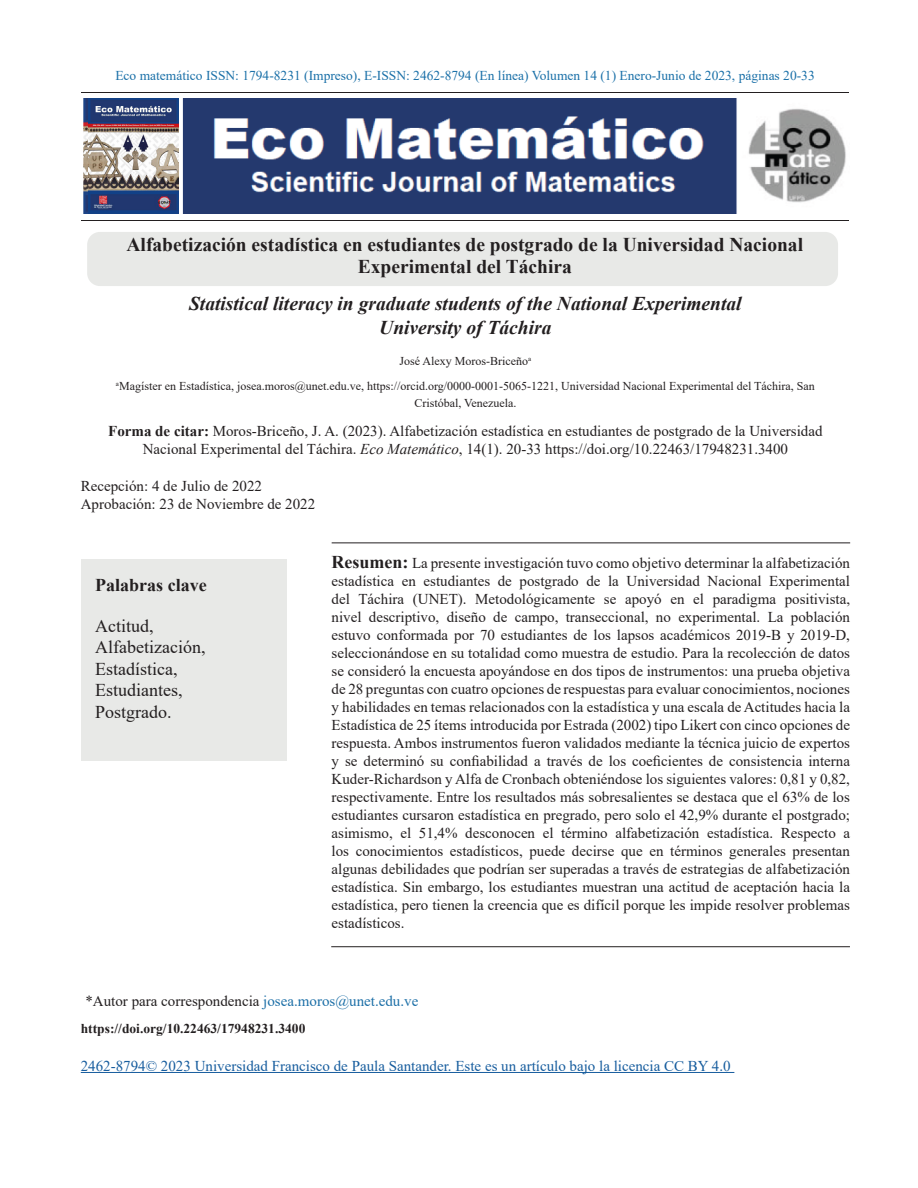
<style>
.page{position:relative;width:918px;height:1188px;background:#fff}
.page>*{position:absolute;margin:0;border:0;box-sizing:border-box;transform-origin:0 0}
.Título_1{font:700 19.5px/22.5px "Times New Roman";color:#231f20;text-align:center}
.Título_1-2{font:italic 700 19.5px/23.4px "Times New Roman";color:#231f20;text-align:center}
.t1{font:18px/21.6px "Times New Roman";color:#231f20}
.t2{font:700 18px "Times New Roman";color:#231f20}
.Resumen{font:15px/18px "Times New Roman";color:#231f20;text-align:justify}
.Título_1-3{font:15px/18px "Times New Roman";color:#231f20;text-align:center}
.t3{font:15px "Times New Roman";color:#175d9e}
.t4{font:13.5px "Times New Roman";color:#1a70a8}
.Título_1-4{font:700 13.5px "Times New Roman";color:#231f20}
.Título_1-5{font:12px/24.8px "Times New Roman";color:#231f20;text-align:center}
.s1{font-weight:700}
.s2{font-style:italic}
.s3{font-weight:700;font-size:18px}
.s4{color:#1c6fa7}
</style>
<div class="page">
<hr style="left:81px;top:92px;width:767px;height:1px;background:#231f20">
<img style="left:83px;top:99px;width:763px;height:115px">
<img style="left:88px;top:99px;width:90px;height:115px">
<hr style="left:81px;top:220px;width:767px;height:1px;background:#231f20">
<div style="left:87px;top:232px;width:751px;height:54px;background:#e8e9e7;border-radius:13px"></div>
<hr style="left:81px;top:1072px;width:653px;height:1px;background:#175d9e">
<div style="left:81px;top:559px;width:205px;height:202px;background:#e8e9e7"></div>
<hr style="left:332px;top:543px;width:518px;height:1px;background:#231f20">
<hr style="left:331px;top:946px;width:519px;height:1px;background:#231f20">
<p class="t4" style="left:115px;top:66px;width:701px">Eco matemático ISSN: 1794-8231 (Impreso), E-ISSN: 2462-8794 (En línea) Volumen 14 (1) Enero-Junio de 2023, páginas 20-33</p>
<p class="Título_1" style="left:127px;top:232px;width:678px">Alfabetización estadística en estudiantes de postgrado de la Universidad Nacional<br>Experimental del Táchira</p>
<p class="Título_1-2" style="left:189px;top:291px;width:554px">Statistical literacy in graduate students of the National Experimental<br>University of Táchira</p>
<p class="Título_1-5" style="left:116px;top:349px;width:700px">José Alexy Moros-Briceño<sup>a<br>a</sup>Magíster en Estadística, josea.moros@unet.edu.ve, https://orcid.org/0000-0001-5065-1221, Universidad Nacional Experimental del Táchira, San</p>
<p class="Título_1-5" style="left:414px;top:390px;width:104px">Cristóbal, Venezuela.</p>
<p class="Título_1-3" style="left:108px;top:421px;width:716px"><span class="s1">Forma de citar:</span> Moros-Briceño, J. A. (2023). Alfabetización estadística en estudiantes de postgrado de la Universidad<br>Nacional Experimental del Táchira. <span class="s2">Eco Matemático</span>, 14(1). 20-33 https://doi.org/10.22463/17948231.3400</p>
<p class="Resumen" style="left:81px;top:477px;width:183px">Recepción: 4 de Julio de 2022</p>
<p class="Resumen" style="left:81px;top:495px;width:236px">Aprobación: 23 de Noviembre de 2022</p>
<p class="t2" style="left:95px;top:572px;width:113px">Palabras clave</p>
<p class="t1" style="left:95px;top:614px;width:60px">Actitud,</p>
<p class="t1" style="left:95px;top:636px;width:112px">Alfabetización,<br>Estadística,</p>
<p class="t1" style="left:95px;top:679px;width:89px">Estudiantes,</p>
<p class="t1" style="left:95px;top:701px;width:78px">Postgrado.</p>
<p class="Resumen" style="left:332px;top:553px;width:520px"><span class="s3">Resumen:</span> La presente investigación tuvo como objetivo determinar la alfabetización estadística en estudiantes de postgrado de la Universidad Nacional Experimental del Táchira (UNET). Metodológicamente se apoyó en el paradigma positivista, nivel descriptivo, diseño de campo, transeccional, no experimental. La población estuvo conformada por 70 estudiantes de los lapsos académicos 2019-B y 2019-D, seleccionándose en su totalidad como muestra de estudio. Para la recolección de datos se consideró la encuesta apoyándose en dos tipos de instrumentos: una prueba objetiva de 28 preguntas con cuatro opciones de respuestas para evaluar conocimientos, nociones y habilidades en temas relacionados con la estadística y una escala de Actitudes hacia la Estadística de 25 ítems introducida por Estrada (2002) tipo Likert con cinco opciones de respuesta. Ambos instrumentos fueron validados mediante la técnica juicio de expertos y se determinó su confiabilidad a través de los coeficientes de consistencia interna Kuder-Richardson y Alfa de Cronbach obteniéndose los siguientes valores: 0,81 y 0,82, respectivamente. Entre los resultados más sobresalientes se destaca que el 63% de los estudiantes cursaron estadística en pregrado, pero solo el 42,9% durante el postgrado; asimismo, el 51,4% desconocen el término alfabetización estadística. Respecto a los conocimientos estadísticos, puede decirse que en términos generales presentan algunas debilidades que podrían ser superadas a través de estrategias de alfabetización estadística. Sin embargo, los estudiantes muestran una actitud de aceptación hacia la estadística, pero tienen la creencia que es difícil porque les impide resolver problemas estadísticos.</p>
<p class="Resumen" style="left:85px;top:992px;width:334px">*Autor para correspondencia <span class="s4">josea.moros@unet.edu.ve</span></p>
<p class="Título_1-4" style="left:81px;top:1019px;width:226px">https://doi.org/10.22463/17948231.3400</p>
<p class="t3" style="left:81px;top:1055px;width:651px">2462-8794© 2023 Universidad Francisco de Paula Santander. Este es un artículo bajo la licencia CC BY 4.0</p>
</div>
